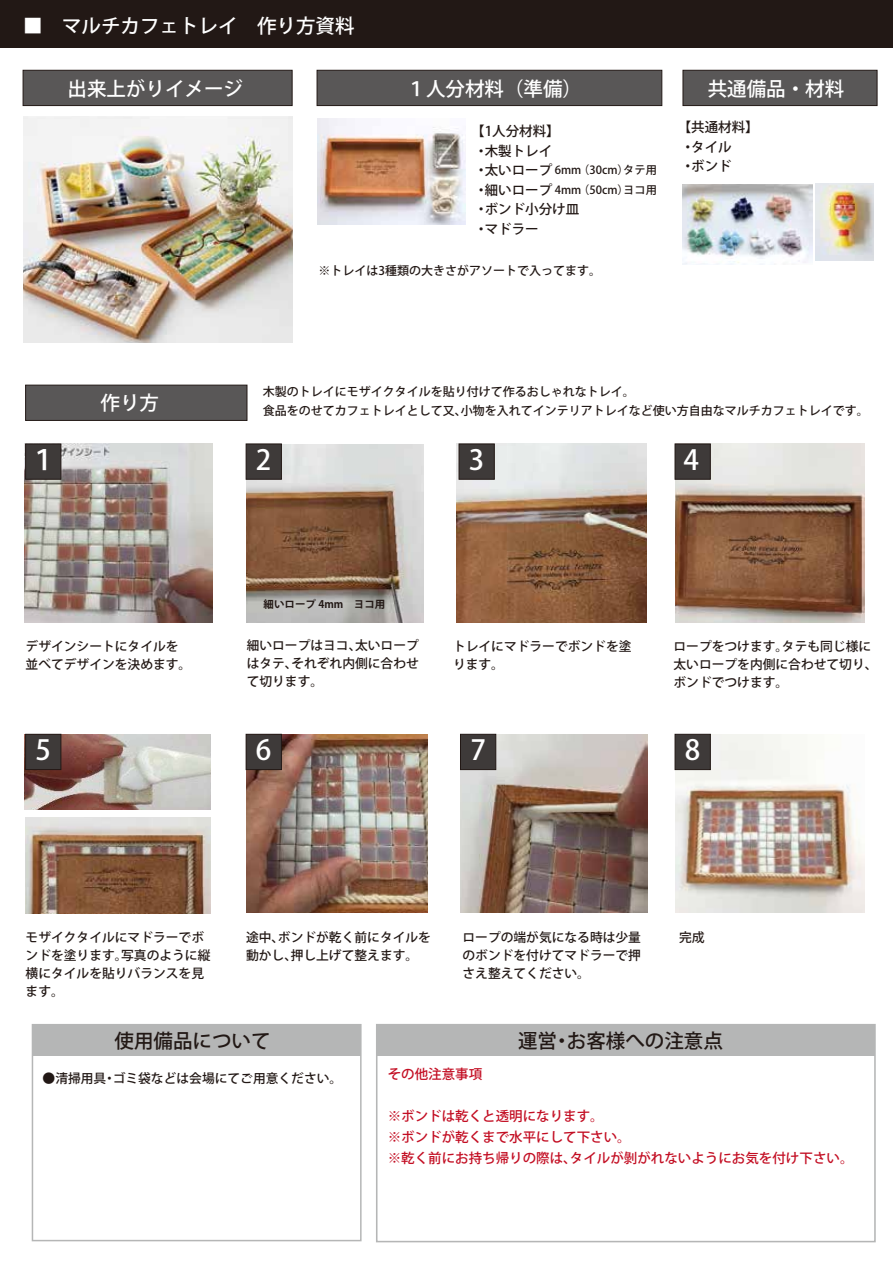
<style>
.page{position:relative;width:893px;height:1263px;background:#fff}
.page>*{position:absolute;margin:0;border:0;box-sizing:border-box;transform-origin:0 0}
.t1{font:500 27.6px "Koz Go Pr 6 N";color:#fff}
.t2{font:500 19.5px "Koz Go Pr 6 N";color:#fff}
.t3{font:500 19.5px "Koz Go Pr 6 N";color:#221815}
.t4{font:500 13.5px/21px "Koz Go Pr 6 N";color:#c30e23}
.t5{font:500 13.5px/19.5px "Koz Go Pr 6 N";color:#221815}
.t6{font:500 12.75px/18px "Koz Go Pr 6 N";color:#221815}
.t7{font:500 12px/19.5px "Koz Go Pr 6 N";color:#221815}
.t8{font:500 11.25px/19.5px "Koz Go Pr 6 N";color:#221815}
.t9{font:700 10.5px "Koz Go Pr 6 N";color:#221815}
.s1{font-size:13.5px}
</style>
<div class="page">
<img style="left:25px;top:734px;width:186px;height:76px">
<img style="left:456px;top:444px;width:190px;height:178px">
<img style="left:246px;top:444px;width:177px;height:178px">
<img style="left:25px;top:444px;width:188px;height:178px">
<div style="left:0;top:0;width:893px;height:47px;background:#221815"></div>
<div style="left:23px;top:70px;width:269px;height:36px;background:#595757;border:1px solid #221815"></div>
<div style="left:317px;top:70px;width:345px;height:36px;background:#595757;border:1px solid #221815"></div>
<div style="left:683px;top:70px;width:194px;height:36px;background:#595757;border:1px solid #221815"></div>
<div style="left:25px;top:385px;width:222px;height:36px;background:#595757;border:1px solid #221815"></div>
<div style="left:32px;top:1024px;width:330px;height:217px;border:2px solid #b5b6b6"></div>
<div style="left:32px;top:1025px;width:329px;height:31px;background:#b5b6b6"></div>
<div style="left:376px;top:1024px;width:500px;height:218px;border:2px solid #b5b6b6"></div>
<div style="left:377px;top:1025px;width:498px;height:31px;background:#b5b6b6"></div>
<div style="left:25px;top:444px;width:36px;height:35px;background:#3e3a39;border:1px solid #221815"></div>
<div style="left:246px;top:444px;width:36px;height:35px;background:#3e3a39;border:1px solid #221815"></div>
<div style="left:459px;top:444px;width:35px;height:35px;background:#3e3a39;border:1px solid #221815"></div>
<img style="left:675px;top:444px;width:189px;height:178px">
<div style="left:675px;top:444px;width:35px;height:35px;background:#3e3a39;border:1px solid #221815"></div>
<img style="left:24px;top:116px;width:269px;height:227px">
<img style="left:246px;top:734px;width:181px;height:179px">
<div style="left:25px;top:734px;width:36px;height:36px;background:#3e3a39;border:1px solid #221815"></div>
<div style="left:246px;top:734px;width:36px;height:36px;background:#3e3a39;border:1px solid #221815"></div>
<img style="left:460px;top:734px;width:188px;height:179px">
<div style="left:460px;top:734px;width:36px;height:36px;background:#3e3a39;border:1px solid #221815"></div>
<img style="left:675px;top:734px;width:190px;height:179px">
<div style="left:675px;top:734px;width:35px;height:36px;background:#3e3a39;border:1px solid #221815"></div>
<img style="left:682px;top:185px;width:131px;height:79px">
<img style="left:318px;top:119px;width:147px;height:105px">
<img style="left:26px;top:817px;width:184px;height:96px">
<img style="left:815px;top:183px;width:59px;height:77px">
<h2 class="t2" style="left:23px;top:15px;width:333px">■　マルチカフェトレイ　作り方資料</h2>
<h2 class="t2" style="left:68px;top:78px;width:177px">出来上がりイメージ</h2>
<h2 class="t2" style="left:407px;top:78px;width:177px">１人分材料（準備）</h2>
<h2 class="t2" style="left:708px;top:78px;width:138px">共通備品・材料</h2>
<h2 class="t2" style="left:101px;top:392px;width:60px">作り方</h2>
<p class="t5" style="left:471px;top:122px;width:90px">【1人分材料】・木製トレイ</p>
<p class="t8" style="left:475px;top:161px;width:184px"><span class="s1">・太いロープ</span> 6mm （30cm）タテ用<span class="s1">・細いロープ</span> 4mm （50cm）ヨコ用</p>
<p class="t5" style="left:475px;top:200px;width:106px">・ボンド小分け皿・マドラー</p>
<p class="t7" style="left:318px;top:261px;width:284px">※トレイは3種類の大きさがアソートで入ってます。</p>
<p class="t5" style="left:678px;top:118px;width:82px">【共通材料】・タイル<br>・ボンド</p>
<p class="t7" style="left:263px;top:382px;width:607px">木製のトレイにモザイクタイルを貼り付けて作るおしゃれなトレイ。<br>食品をのせてカフェトレイとして又、小物を入れてインテリアトレイなど使い方自由なマルチカフェトレイです。</p>
<h1 class="t1" style="left:29px;top:444px;width:29px">１</h1>
<h1 class="t1" style="left:256px;top:444px;width:17px">2</h1>
<h1 class="t1" style="left:469px;top:444px;width:17px">3</h1>
<h1 class="t1" style="left:683px;top:444px;width:17px">4</h1>
<p class="t9" style="left:264px;top:598px;width:123px">細いロープ 4mm　ヨコ用</p>
<p class="t6" style="left:26px;top:638px;width:180px">デザインシートにタイルを　　並べてデザインを決めます。</p>
<p class="t6" style="left:247px;top:637px;width:174px;text-align:justify">細いロープはヨコ、太いロープはタテ、それぞれ内側に合わせて切ります。</p>
<p class="t6" style="left:453px;top:638px;width:180px">トレイにマドラーでボンドを塗ります。</p>
<p class="t6" style="left:673px;top:638px;width:206px">ロープをつけます。タテも同じ様に太いロープを内側に合わせて切り、ボンドでつけます。</p>
<h1 class="t1" style="left:35px;top:735px;width:17px">5</h1>
<h1 class="t1" style="left:256px;top:735px;width:17px">6</h1>
<h1 class="t1" style="left:470px;top:735px;width:17px">7</h1>
<h1 class="t1" style="left:685px;top:735px;width:17px">8</h1>
<p class="t6" style="left:26px;top:928px;width:186px">モザイクタイルにマドラーでボンドを塗ります。写真のように縦横にタイルを貼りバランスを見ます。</p>
<p class="t6" style="left:246px;top:928px;width:186px">途中、ボンドが乾く前にタイルを動かし、押し上げて整えます。</p>
<p class="t6" style="left:462px;top:928px;width:180px;text-align:justify">ロープの端が気になる時は少量のボンドを付けてマドラーで押さえ整えてください。</p>
<p class="t6" style="left:679px;top:928px;width:27px">完成</p>
<h2 class="t3" style="left:115px;top:1029px;width:158px">使用備品について</h2>
<h2 class="t3" style="left:518px;top:1029px;width:206px">運営・お客様への注意点</h2>
<p class="t6" style="left:43px;top:1069px;width:301px">●清掃用具・ゴミ袋などは会場にてご用意ください。</p>
<p class="t4" style="left:388px;top:1064px;width:96px">その他注意事項</p>
<p class="t4" style="left:388px;top:1106px;width:467px">※ボンドは乾くと透明になります。<br>※ボンドが乾くまで水平にして下さい。<br>※乾く前にお持ち帰りの際は、タイルが剝がれないようにお気を付け下さい。</p>
</div>
